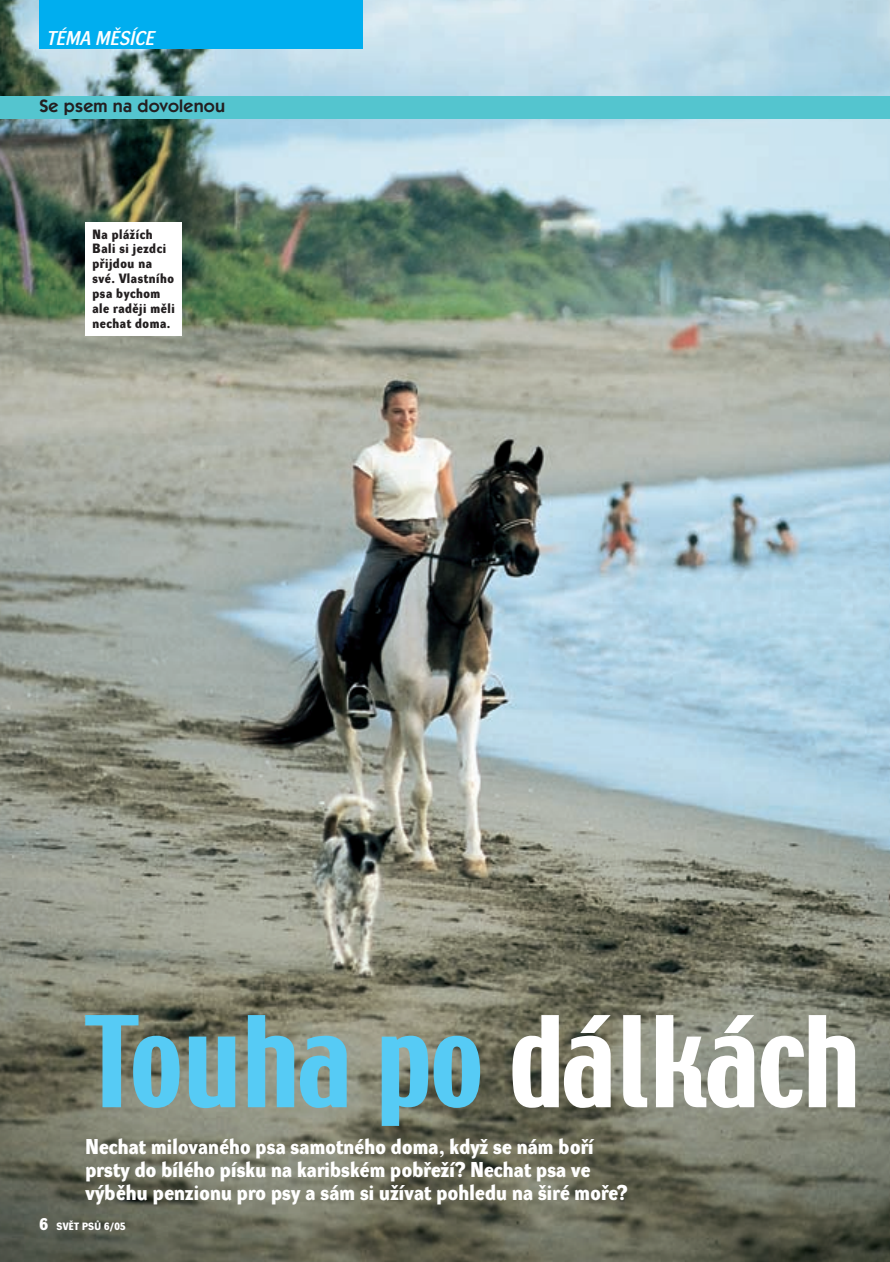
<style>
.page{position:relative;width:890px;height:1262px;background:#fff}
.page>*{position:absolute;margin:0;border:0;box-sizing:border-box;transform-origin:0 0}
.t1{font:111.75px "Techno CE";letter-spacing:-.01em;color:#56cbf5}
.t2{font:21px/23px "Dynamo DB";letter-spacing:.01em;color:#fff}
.t3{font:19.5px "Dynamo D Italic D";letter-spacing:.01em;color:#fff}
.t4{font:600 18px "Itc Kabel CE";letter-spacing:.01em;color:#231f20}
.t5{font:13.2px/14.9px "Dynamo DB";letter-spacing:.045em;color:#231f20}
.t6{font:10.35px "Dynamo DB";letter-spacing:.03em;color:#fff}
.s1{color:#fff}
.s2{font-size:16.5px}
</style>
<div class="page">
<img style="left:0;top:0;width:890px;height:1262px">
<p class="t3" style="left:47px;top:30px;width:109px">TÉMA MùSÍCE</p>
<p class="t4" style="left:39px;top:100px;width:187px">Se psem na dovolenou</p>
<p class="t5" style="left:92px;top:228px;width:84px">Na pláÏích<br>Bali si jezdci pfiijdou na své. Vlastního psa bychom ale radûji mûli nechat doma.</p>
<h1 class="t1" style="left:85px;top:1015px;width:776px">Touha po <span class="s1">dálkách</span></h1>
<p class="t2" style="left:85px;top:1136px;width:543px">Nechat milovaného psa samotného doma, kdyÏ se nám bofií prsty do bílého písku na karibském pobfieÏí? Nechat psa ve v˘bûhu penzionu pro psy a sám si uÏívat pohledu na ‰iré mofie?</p>
<p class="t6" style="left:39px;top:1222px;width:88px"><span class="s2">6</span> SVùT PSÒ 6/05</p>
</div>
